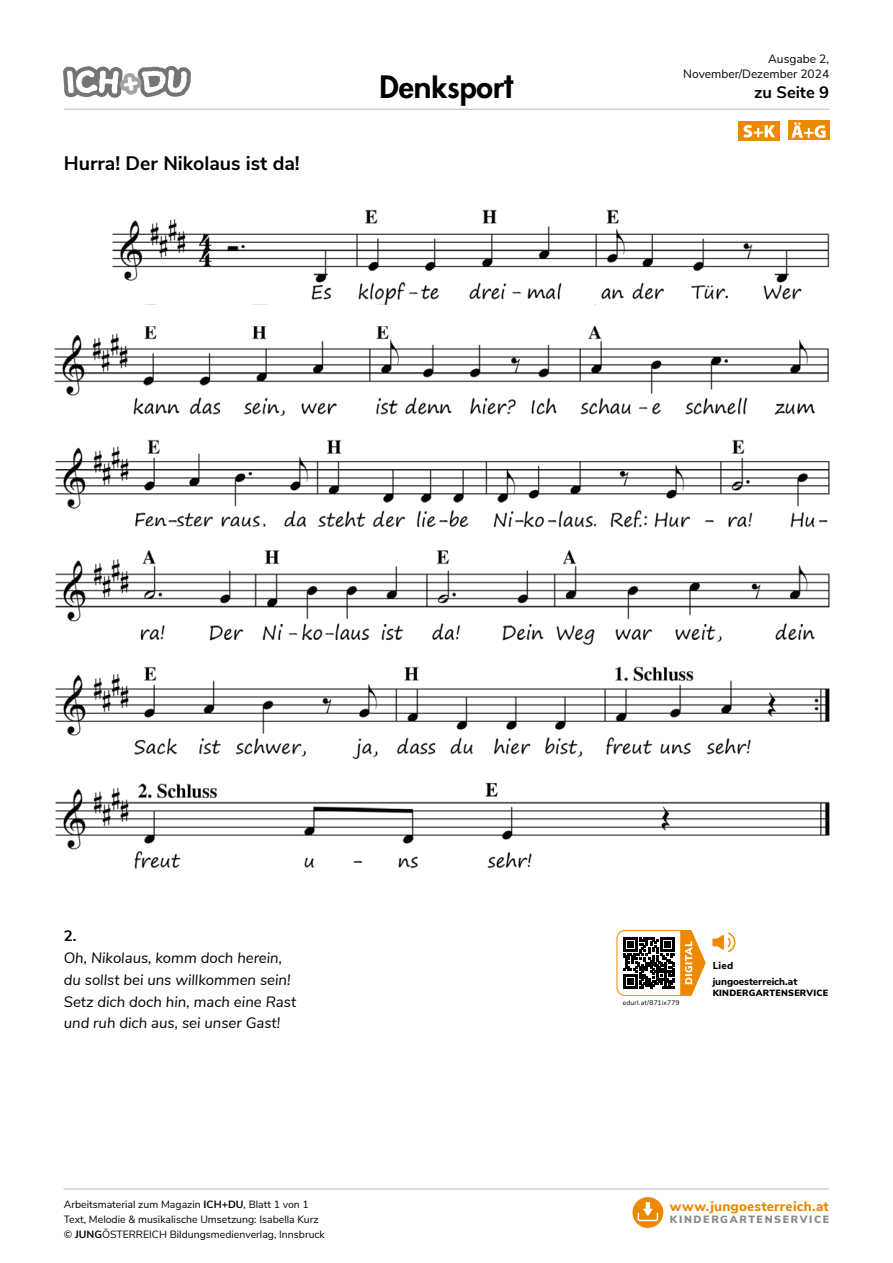
<style>
.page{position:relative;width:893px;height:1263px;background:#fff}
.page>*{position:absolute;margin:0;border:0;box-sizing:border-box;transform-origin:0 0}
.t1{font:700 30px "Fibelschrift";color:#000}
.t2{font:700 19.5px "Nunito Sans";color:#000}
.t3{font:700 16.5px "Nunito Sans";color:#000}
.t4{font:italic 15px/21.8px "Nunito Sans";color:#000}
.t5{font:700 15px "Nunito Sans";color:#000}
.t6{font:800 13.5px "Nunito Sans";letter-spacing:.015em;color:#e98900}
.t7{font:12px/15.8px "Nunito Sans";color:#000;text-align:right}
.t8{font:10.5px/15px "Nunito Sans";color:#000}
.t9{font:900 10.5px "Nunito Sans";letter-spacing:.155em;color:#8b8b8b}
.t10{font:800 10.05px/15.8px "Nunito Sans";letter-spacing:-.005em;color:#000}
.t11{font:900 9px "Nunito Sans";letter-spacing:.03em;color:#000}
.t12{font:6.75px "Nunito Sans";letter-spacing:.02em;color:#000}
.s1{font-weight:700}
</style>
<div class="page">
<svg style="left:632px;top:1197px;width:31px;height:31px"></svg>
<svg style="left:638px;top:1202px;width:20px;height:19px"></svg>
<hr style="left:64px;top:109px;width:765px;height:1px;background:#bababa">
<div style="left:788px;top:120px;width:41px;height:20px;background:#ed8900"></div>
<svg style="left:791px;top:122px;width:35px;height:16px"></svg>
<div style="left:739px;top:121px;width:41px;height:19px;background:#ed8900"></div>
<svg style="left:743px;top:125px;width:32px;height:13px"></svg>
<hr style="left:64px;top:1188px;width:764px;height:1px;background:#bababa">
<svg style="left:63px;top:66px;width:128px;height:32px"></svg>
<img style="left:112px;top:209px;width:718px;height:95px">
<img style="left:54px;top:326px;width:775px;height:90px">
<img style="left:55px;top:439px;width:775px;height:89px">
<img style="left:55px;top:550px;width:775px;height:95px">
<img style="left:55px;top:666px;width:775px;height:93px">
<img style="left:55px;top:782px;width:775px;height:87px">
<svg style="left:616px;top:930px;width:90px;height:66px"></svg>
<svg style="left:712px;top:932px;width:23px;height:20px"></svg>
<h2 class="t2" style="left:64px;top:149px;width:238px">Hurra! Der Nikolaus ist da!</h2>
<h1 class="t1" style="left:379px;top:67px;width:135px">Denksport</h1>
<p class="t7" style="left:683px;top:50px;width:147px">Ausgabe 2,<br>November/Dezember 2024</p>
<h3 class="t3" style="left:754px;top:80px;width:77px">zu Seite 9</h3>
<h3 class="t5" style="left:64px;top:925px;width:14px">2.</h3>
<h3 class="t4" style="left:64px;top:946px;width:234px">Oh, Nikolaus, komm doch herein, du sollst bei uns willkommen sein!<br>Setz dich doch hin, mach eine Rast und ruh dich aus, sei unser Gast!</h3>
<p class="t12" style="left:623px;top:998px;width:58px">edurl.at/871ix779</p>
<p class="t10" style="left:713px;top:957px;width:86px">Lied jungoesterreich.at</p>
<p class="t11" style="left:713px;top:986px;width:117px">KINDERGARTENSERVICE</p>
<p class="t8" style="left:64px;top:1196px;width:263px">Arbeitsmaterial zum Magazin <span class="s1">ICH+DU</span>, Blatt 1 von 1<br>Text, Melodie &amp; musikalische Umsetzung: Isabella Kurz © <span class="s1">JUNG</span>ÖSTERREICH Bildungsmedienverlag, Innsbruck</p>
<p class="t6" style="left:670px;top:1196px;width:160px">www.jungoesterreich.at</p>
<p class="t9" style="left:670px;top:1211px;width:161px">KINDERGARTENSERVICE</p>
</div>
